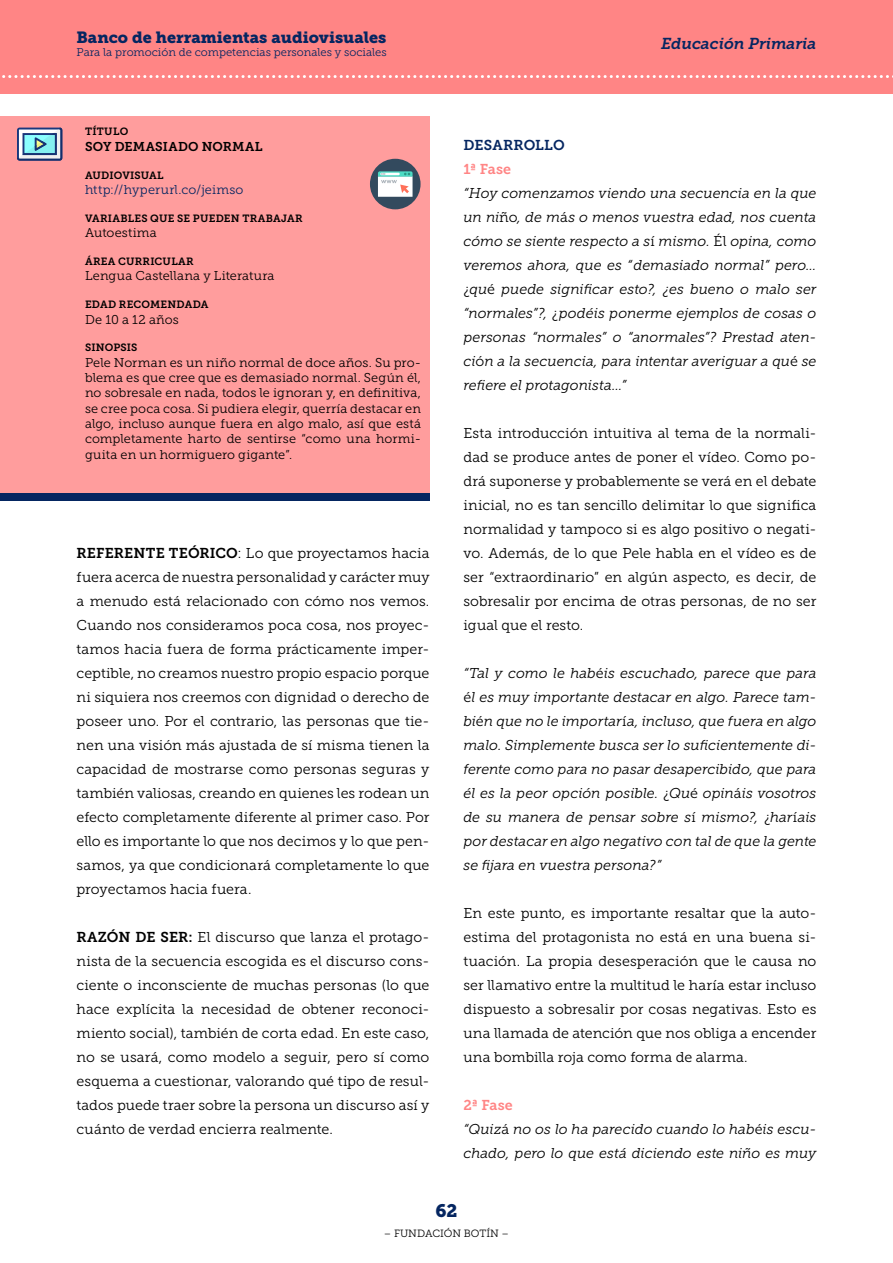
<style>
.page{position:relative;width:893px;height:1263px;background:#fff}
.page>*{position:absolute;margin:0;border:0;box-sizing:border-box;transform-origin:0 0}
.t1{font:18px "Museo Slab 900";color:#052661}
.t2{font:16.2px "Museo Slab 900";color:#052661}
.t3{font:italic 15.75px "Museo Slab 700";color:#052661}
.t4{font:14.25px/24px "Museo Slab 300";color:#000;text-align:justify}
.t5{font:italic 14.25px/24px "Museo Slab 300";color:#000;text-align:justify}
.t6{font:14.25px "Museo Slab 700";color:#ff8585}
.t7{font:14.25px "Museo Slab 700";letter-spacing:.01em;color:#052661}
.t8{font:12.75px/15.3px "Museo Slab 300";letter-spacing:.015em;color:#000;text-align:justify}
.t9{font:12.75px "Museo Slab 300";letter-spacing:.015em;color:#052661}
.t10{font:12.75px "Museo Slab 700";letter-spacing:.015em;color:#000}
.t11{font:11.25px "Museo Slab 300";color:#052661}
.t12{font:10.5px "Museo Slab 700";letter-spacing:.02em;color:#000}
.t13{font:10.5px "Museo Slab 300";color:#000}
.s1{font-family:"Museo Slab 700"}
.s2{font-style:normal}
</style>
<div class="page">
<div style="left:0;top:0;width:893px;height:94px;background:#ff8585"></div>
<svg style="left:2px;top:75px;width:891px;height:3px"></svg>
<div style="left:0;top:116px;width:429px;height:377px;background:#ff9d9d"></div>
<div style="left:0;top:493px;width:429px;height:7px;background:#052661"></div>
<div style="left:370px;top:159px;width:51px;height:50px;background:#334a5e;border-radius:50%"></div>
<svg style="left:378px;top:171px;width:35px;height:26px"></svg>
<svg style="left:17px;top:128px;width:45px;height:33px"></svg>
<p class="t2" style="left:77px;top:28px;width:311px">Banco de herramientas audiovisuales</p>
<p class="t11" style="left:77px;top:46px;width:312px">Para la promoción de competencias personales y sociales</p>
<p class="t12" style="left:85px;top:126px;width:45px">TÍTULO</p>
<p class="t10" style="left:85px;top:139px;width:179px">SOY DEMASIADO NORMAL</p>
<p class="t12" style="left:85px;top:169px;width:80px">AUDIOVISUAL</p>
<p class="t9" style="left:85px;top:183px;width:160px">http://hyperurl.co/jeimso</p>
<p class="t12" style="left:85px;top:212px;width:219px">VARIABLES QUE SE PUEDEN TRABAJAR</p>
<p class="t8" style="left:85px;top:225px;width:73px">Autoestima</p>
<p class="t12" style="left:85px;top:255px;width:110px">ÁREA CURRICULAR</p>
<p class="t8" style="left:85px;top:268px;width:191px">Lengua Castellana y Literatura</p>
<p class="t12" style="left:85px;top:299px;width:125px">EDAD RECOMENDADA</p>
<p class="t8" style="left:85px;top:312px;width:95px">De 10 a 12 años</p>
<p class="t12" style="left:85px;top:342px;width:54px">SINOPSIS</p>
<p class="t8" style="left:85px;top:355px;width:337px">Pele Norman es un niño normal de doce años. Su pro&shy;blema es que cree que es demasiado normal. Según él, no sobresale en nada, todos le ignoran y, en definitiva, se cree poca cosa. Si pudiera elegir, querría destacar en algo, incluso aunque fuera en algo malo, así que está completamente harto de sentirse “como una hormi&shy;guita en un hormiguero gigante”.</p>
<p class="t4" style="left:77px;top:541px;width:354px"><span class="s1">REFERENTE TEÓRICO</span>: Lo que proyectamos hacia fuera acerca de nuestra personalidad y carácter muy a menudo está relacionado con cómo nos vemos.<br>Cuando nos consideramos poca cosa, nos proyec&shy;tamos hacia fuera de forma prácticamente imper&shy;ceptible, no creamos nuestro propio espacio porque ni siquiera nos creemos con dignidad o derecho de poseer uno. Por el contrario, las personas que tie&shy;nen una visión más ajustada de sí misma tienen la capacidad de mostrarse como personas seguras y también valiosas, creando en quienes les rodean un efecto completamente diferente al primer caso. Por ello es importante lo que nos decimos y lo que pen&shy;samos, ya que condicionará completamente lo que proyectamos hacia fuera.</p>
<p class="t4" style="left:77px;top:925px;width:354px"><span class="s1">RAZÓN DE SER:</span> El discurso que lanza el protago&shy;nista de la secuencia escogida es el discurso cons&shy;ciente o inconsciente de muchas personas (lo que hace explícita la necesidad de obtener reconoci&shy;miento social), también de corta edad. En este caso, no se usará, como modelo a seguir, pero sí como esquema a cuestionar, valorando qué tipo de resul&shy;tados puede traer sobre la persona un discurso así y cuánto de verdad encierra realmente.</p>
<p class="t3" style="left:661px;top:34px;width:157px">Educación Primaria</p>
<p class="t7" style="left:463px;top:137px;width:103px">DESARROLLO</p>
<p class="t6" style="left:463px;top:161px;width:49px">1ª Fase</p>
<p class="t5" style="left:463px;top:181px;width:354px">“Hoy comenzamos viendo una secuencia en la que un ni<span class="s2">ño</span>, de m<span class="s2">á</span>s o menos vuestra edad, nos cuenta cómo se siente respecto a s<span class="s2">í</span> mismo. <span class="s2">Él</span> opina, como veremos ahora, que es “demasiado normal” pero… <span class="s2">¿</span>qu<span class="s2">é</span> puede significar esto?, ¿es bueno o malo ser “normales”?, <span class="s2">¿</span>podéis ponerme ejemplos de cosas o personas “normales” o “anormales”? Prestad aten&shy;ci<span class="s2">ó</span>n a la secuencia, para intentar averiguar a qu<span class="s2">é</span> se refiere el protagonista…”</p>
<p class="t4" style="left:463px;top:421px;width:354px">Esta introducción intuitiva al tema de la normali&shy;dad se produce antes de poner el vídeo. Como po&shy;drá suponerse y probablemente se verá en el debate inicial, no es tan sencillo delimitar lo que significa normalidad y tampoco si es algo positivo o negati&shy;vo. Además, de lo que Pele habla en el vídeo es de ser “extraordinario” en algún aspecto, es decir, de sobresalir por encima de otras personas, de no ser igual que el resto.</p>
<p class="t5" style="left:463px;top:661px;width:354px">“Tal y como le hab<span class="s2">é</span>is escuchado, parece que para <span class="s2">é</span>l es muy importante destacar en algo. Parece tam&shy;bi<span class="s2">é</span>n que no le importar<span class="s2">í</span>a, incluso, que fuera en algo malo. Simplemente busca ser lo suficientemente di&shy;ferente como para no pasar desapercibido, que para él es la peor opción posible. <span class="s2">¿</span>Qu<span class="s2">é</span> opin<span class="s2">á</span>is vosotros de su manera de pensar sobre s<span class="s2">í</span> mismo?, <span class="s2">¿</span>har<span class="s2">í</span>ais por destacar en algo negativo con tal de que la gente se fijara en vuestra persona?”</p>
<p class="t4" style="left:463px;top:901px;width:354px">En este punto, es importante resaltar que la auto&shy;estima del protagonista no está en una buena si&shy;tuación. La propia desesperación que le causa no ser llamativo entre la multitud le haría estar incluso dispuesto a sobresalir por cosas negativas. Esto es una llamada de atención que nos obliga a encender una bombilla roja como forma de alarma.</p>
<p class="t6" style="left:463px;top:1097px;width:51px">2ª Fase</p>
<p class="t5" style="left:463px;top:1117px;width:354px">“Quiz<span class="s2">á</span> no os lo ha parecido cuando lo hab<span class="s2">é</span>is escu&shy;chado, pero lo que está diciendo este niño es muy</p>
<p class="t1" style="left:435px;top:1201px;width:24px">62</p>
<p class="t13" style="left:384px;top:1227px;width:127px">– FUNDACIÓN BOTÍN –</p>
</div>
